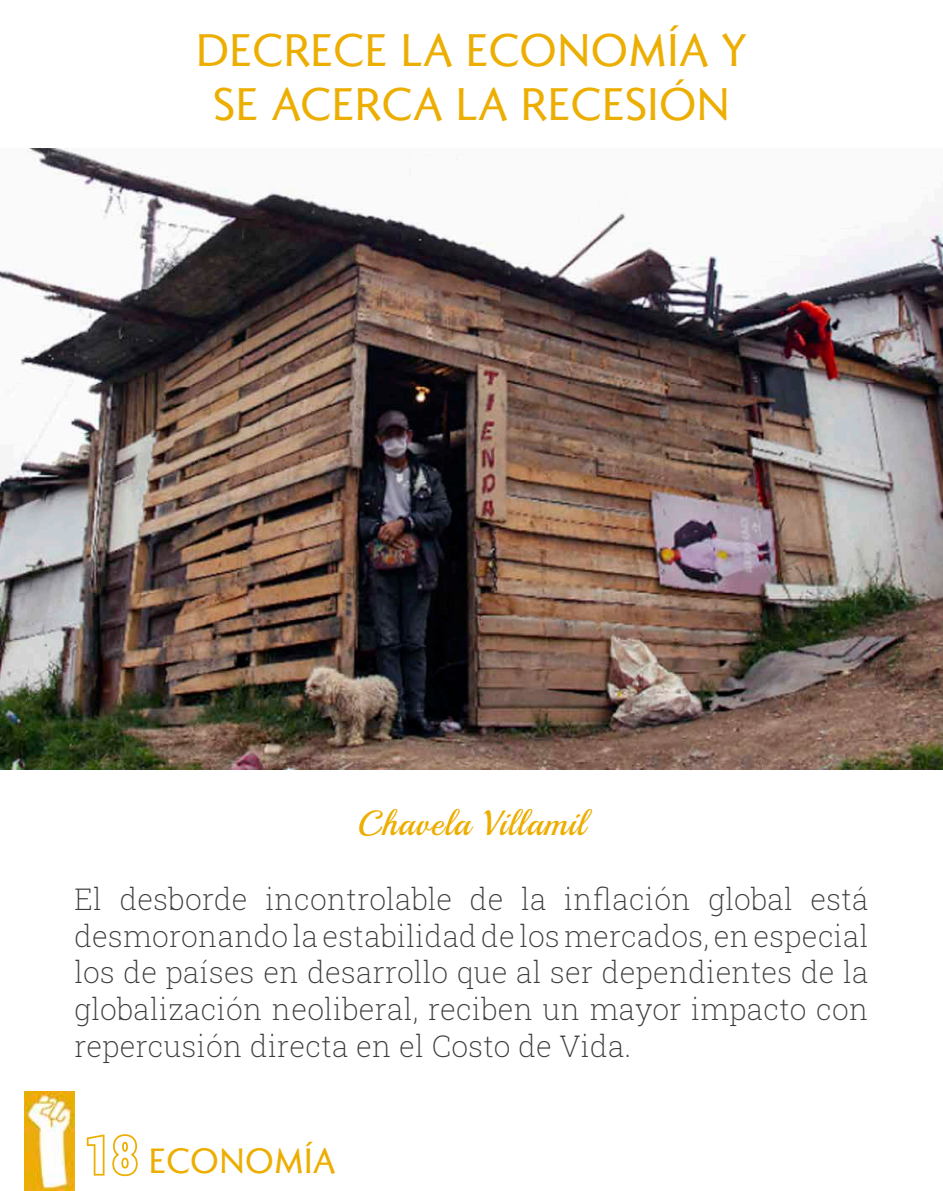
<style>
.page{position:relative;width:943px;height:1191px;background:#fff}
.page>*{position:absolute;margin:0;border:0;box-sizing:border-box;transform-origin:0 0}
.t1{font:45.5px/53.9px "Romanica";letter-spacing:.01em;color:#edae02;text-align:center}
.t2{font:35px "Playball";letter-spacing:.025em;color:#edae02}
.t3{font:35px "Romanica";letter-spacing:.01em;color:#edae02}
.t4{font:200 29.75px/36.8px "Roboto Slab";letter-spacing:.01em;color:#3c3c3a;text-align:justify}
.s1{font-family:"Roboto Condensed";font-weight:700;font-size:52.5px}
</style>
<div class="page">
<img style="left:0;top:149px;width:943px;height:620px">
<img style="left:25px;top:1091px;width:49px;height:100px">
<h1 class="t1" style="left:196px;top:22px;width:552px">DECRECE LA ECONOMÍA Y<br>SE ACERCA LA RECESIÓN</h1>
<p class="t2" style="left:357px;top:802px;width:229px">Chavela Villamil</p>
<p class="t4" style="left:74px;top:879px;width:795px">El desborde incontrolable de la inflación global está desmoronando la estabilidad de los mercados, en especial los de países en desarrollo que al ser dependientes de la globalización neoliberal, reciben un mayor impacto con repercusión directa en el Costo de Vida.</p>
<p class="t3" style="left:85px;top:1137px;width:252px"><span class="s1">18</span> ECONOMÍA</p>
</div>
